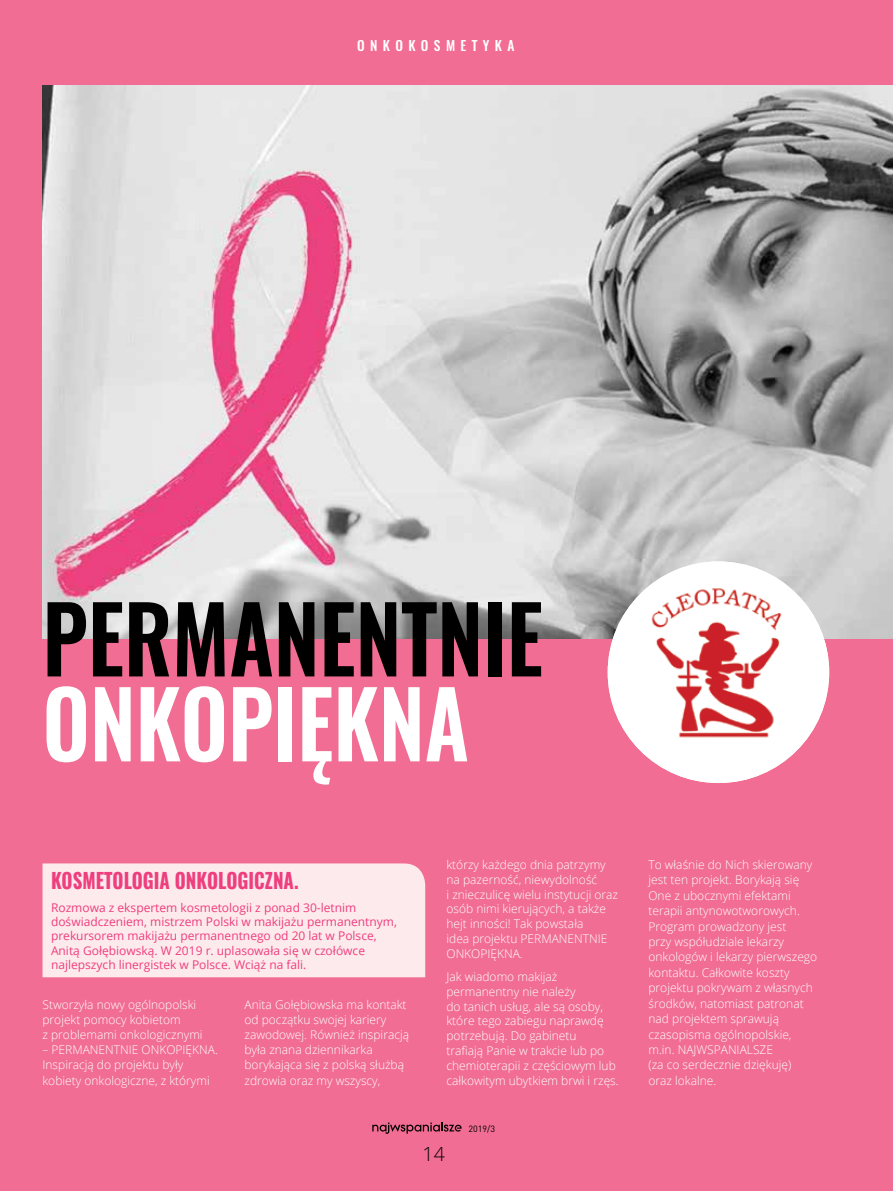
<style>
.page{position:relative;width:893px;height:1191px;background:#f16d93}
.page>*{position:absolute;margin:0;border:0;box-sizing:border-box;transform-origin:0 0}
.t1{font:600 91.5px "Oswald";color:#000;scale:.9 1}
.t2{font:600 91.5px "Oswald";color:#fff;scale:.9 1}
.t3{font:700 21px "Oswald";color:#ee3e7e;scale:.9 1}
.t4{font:300 19.5px "Open Sans";color:#000}
.t5{font:500 13.5px "Oswald";letter-spacing:.4em;color:#fff}
.t6{font:300 12px/15.5px "Open Sans";color:#fff}
.t7{font:12px/14.2px "Open Sans";color:#ee3e7e}
.t8{font:9px "DIN Pro";color:#000}
</style>
<div class="page">
<img style="left:43px;top:85px;width:850px;height:553px">
<div style="left:43px;top:863px;width:382px;height:114px;background:#fdeaec"></div>
<img style="left:608px;top:561px;width:221px;height:222px;border-radius:111px">
<svg style="left:372px;top:1122px;width:90px;height:11px"></svg>
<p class="t5" style="left:357px;top:38px;width:159px">ONKOKOSMETYKA</p>
<h1 class="t1" style="left:43px;top:591px;width:558px">PERMANENTNIE</h1>
<h1 class="t2" style="left:43px;top:676px;width:475px">ONKOPIĘKNA</h1>
<h2 class="t3" style="left:51px;top:869px;width:277px">KOSMETOLOGIA ONKOLOGICZNA.</h2>
<p class="t7" style="left:51px;top:900px;width:347px">Rozmowa z ekspertem kosmetologii z ponad 30-letnim doświadczeniem, mistrzem Polski w makijażu permanentnym, prekursorem makijażu permanentnego od 20 lat w Polsce, Anitą Gołębiowską. W 2019 r. uplasowała się w czołówce najlepszych linergistek w Polsce. Wciąż na fali.</p>
<p class="t6" style="left:43px;top:996px;width:162px">Stworzyła nowy ogólnopolski projekt pomocy kobietom<br>z problemami onkologicznymi</p>
<p class="t6" style="left:43px;top:1042px;width:177px">– PERMANENTNIE ONKOPIĘKNA.<br>Inspiracją do projektu były kobiety onkologiczne, z którymi</p>
<p class="t6" style="left:244px;top:996px;width:166px">Anita Gołębiowska ma kontakt od początku swojej kariery zawodowej. Również inspiracją była znana dziennikarka borykająca się z polską służbą zdrowia oraz my wszyscy,</p>
<p class="t6" style="left:446px;top:857px;width:173px;line-height:14.9px">którzy każdego dnia patrzymy na pazerność, niewydolność<br>i znieczulicę wielu instytucji oraz osób nimi kierujących, a także hejt inności! Tak powstała<br>idea projektu PERMANENTNIE<br>ONKOPIĘKNA.</p>
<p class="t6" style="left:446px;top:969px;width:174px;line-height:14.9px">Jak wiadomo makijaż permanentny nie należy<br>do tanich usług, ale są osoby, które tego zabiegu naprawdę potrzebują. Do gabinetu<br>trafiają Panie w trakcie lub po chemioterapii z częściowym lub całkowitym ubytkiem brwi i rzęs.</p>
<h3 class="t4" style="left:423px;top:1140px;width:24px">14</h3>
<p class="t8" style="left:468px;top:1122px;width:28px">2019/3</p>
<p class="t6" style="left:648px;top:856px;width:170px">To właśnie do Nich skierowany jest ten projekt. Borykają się<br>One z ubocznymi efektami terapii antynowotworowych.<br>Program prowadzony jest<br>przy współudziale lekarzy onkologów i lekarzy pierwszego kontaktu. Całkowite koszty projektu pokrywam z własnych środków, natomiast patronat nad projektem sprawują czasopisma ogólnopolskie, m.in. NAJWSPANIALSZE<br>(za co serdecznie dziękuję) oraz lokalne.</p>
</div>
